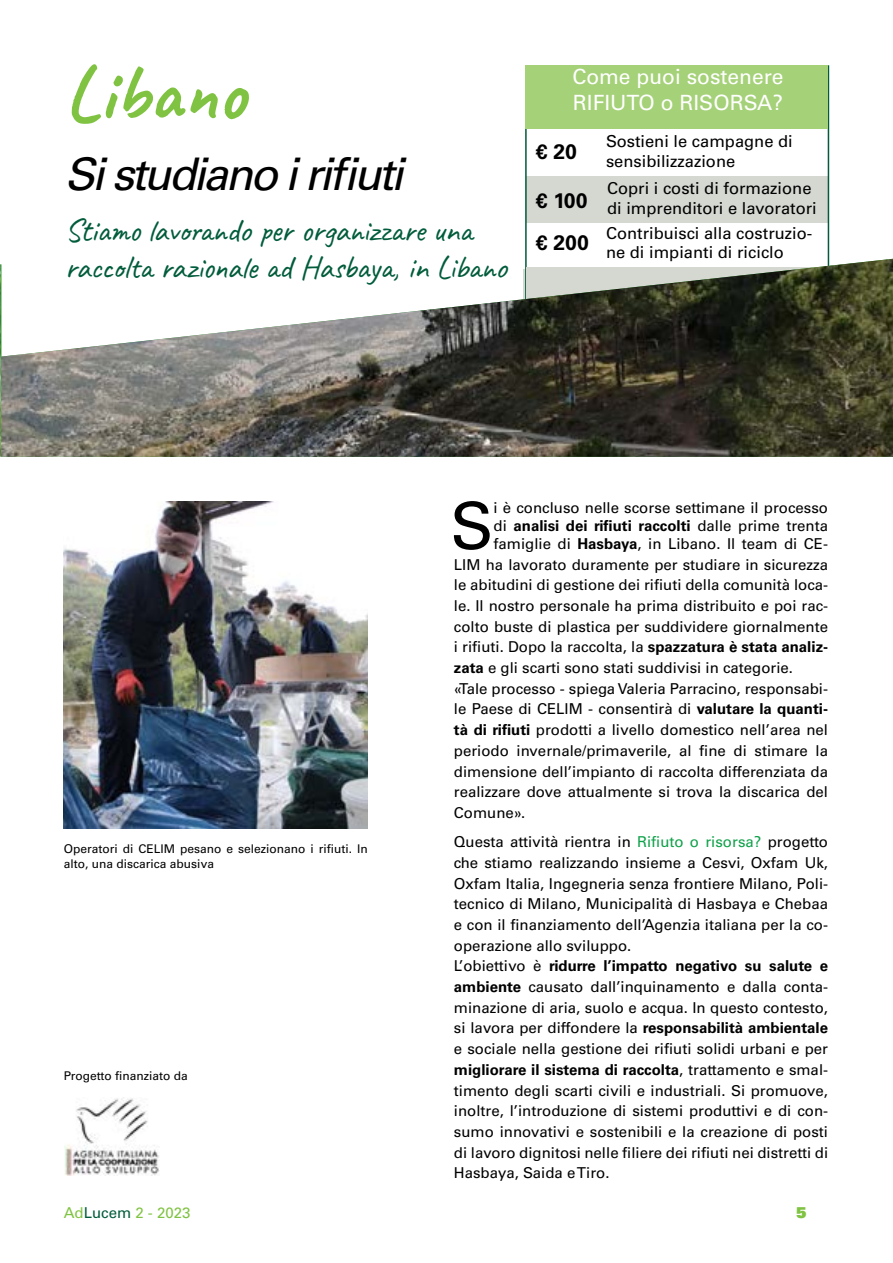
<style>
.page{position:relative;width:893px;height:1263px;background:#fff}
.page>*{position:absolute;margin:0;border:0;box-sizing:border-box;transform-origin:0 0}
.t1{font:700 78px "Caveat";color:#80c342}
.t2{font:64.8px "Univers LT Std";color:#000}
.t3{font:italic 45px "Univers LT Std";letter-spacing:-.06em;color:#000}
.t4{font:33px/37.5px "Caveat";letter-spacing:-.015em;color:#005c3b}
.t5{font:21px/25.2px "Univers LT Std";color:#fff}
.t6{font:700 21px/42.3px "Univers LT Std";color:#000}
.t7{font:16.5px/19.5px "Univers LT Std";color:#000}
.t8{font:15px/20.7px "Univers LT Std";color:#000}
.t9{font:15px "Univers LT Std";color:#80c342}
.t10{font:15px "Univers LT Std X Black";color:#80c342}
.t11{font:12px/15px "Univers LT Std";color:#000}
.s1{font-weight:700}
.s2{color:#0fa14a}
.s3{color:#005c3b}
</style>
<div class="page">
<div style="left:527px;top:176px;width:302px;height:47px;background:#d4d8d1"></div>
<div style="left:525px;top:65px;width:303px;height:64px;background:#a5d178"></div>
<img style="left:0;top:264px;width:1px;height:192px">
<img style="left:64px;top:502px;width:304px;height:326px">
<img style="left:1px;top:259px;width:892px;height:198px">
<img style="left:65px;top:1098px;width:94px;height:78px">
<h1 class="t1" style="left:65px;top:44px;width:181px">Libano</h1>
<h3 class="t3" style="left:65px;top:148px;width:340px">Si studiano i rifiuti</h3>
<h3 class="t4" style="left:65px;top:211px;width:443px">Stiamo lavorando per organizzare una raccolta razionale ad Hasbaya, in Libano</h3>
<h3 class="t5" style="left:572px;top:64px;width:213px">Come puoi sostenere<br>RIFIUTO o RISORSA?</h3>
<h3 class="t6" style="left:536px;top:130px;width:42px">€ 20</h3>
<h3 class="t6" style="left:536px;top:179px;width:54px">€ 100 € 200</h3>
<p class="t7" style="left:606px;top:132px;width:188px">Sostieni le campagne di sensibilizzazione</p>
<p class="t7" style="left:607px;top:179px;width:211px">Copri i costi di formazione di imprenditori e lavoratori</p>
<p class="t7" style="left:606px;top:223px;width:208px">Contribuisci alla costruzio&shy;ne di impianti di riciclo</p>
<p class="t11" style="left:64px;top:841px;width:305px">Operatori di CELIM pesano e selezionano i rifiuti. In alto, una discarica abusiva</p>
<p class="t11" style="left:64px;top:1069px;width:126px">Progetto finanziato da</p>
<h2 class="t2" style="left:450px;top:487px;width:45px">S</h2>
<p class="t8" style="left:494px;top:499px;width:336px;line-height:18px;text-align:justify">i è concluso nelle scorse settimane il processo di <span class="s1">analisi dei rifiuti raccolti</span> dalle prime trenta famiglie di <span class="s1">Hasbaya</span>, in Libano. Il team di CE-</p>
<p class="t8" style="left:454px;top:554px;width:376px">LIM ha lavorato duramente per studiare in sicurezza le abitudini di gestione dei rifiuti della comunità loca&shy;le. Il nostro personale ha prima distribuito e poi rac&shy;colto buste di plastica per suddividere giornalmente i rifiuti. Dopo la raccolta, la <span class="s1">spazzatura è stata analiz&shy;zata</span> e gli scarti sono stati suddivisi in categorie. «Tale processo - spiega Valeria Parracino, responsabi&shy;le Paese di CELIM - consentirà di <span class="s1">valutare la quanti&shy;tà di rifiuti</span> prodotti a livello domestico nell’area nel periodo invernale/primaverile, al fine di stimare la dimensione dell’impianto di raccolta differenziata da realizzare dove attualmente si trova la discarica del Comune».</p>
<p class="t8" style="left:454px;top:831px;width:376px">Questa attività rientra in <span class="s2">Rifiuto o risorsa?</span> progetto che stiamo realizzando insieme a Cesvi, Oxfam Uk, Oxfam Italia, Ingegneria senza frontiere Milano, Poli&shy;tecnico di Milano, Municipalità di Hasbaya e Chebaa e con il finanziamento dell’Agenzia italiana per la co&shy;operazione allo sviluppo.<br>L’obiettivo è <span class="s1">ridurre l’impatto negativo su salute e ambiente</span> causato dall’inquinamento e dalla conta&shy;minazione di aria, suolo e acqua. In questo contesto, si lavora per diffondere la <span class="s1">responsabilità ambientale </span>e sociale nella gestione dei rifiuti solidi urbani e per <span class="s1">migliorare il sistema di raccolta</span>, trattamento e smal&shy;timento degli scarti civili e industriali. Si promuove, inoltre, l’introduzione di sistemi produttivi e di con&shy;sumo innovativi e sostenibili e la creazione di posti di lavoro dignitosi nelle filiere dei rifiuti nei distretti di Hasbaya, Saida e Tiro.</p>
<p class="t9" style="left:64px;top:1204px;width:128px">Ad<span class="s3">Lucem</span> 2 - 2023</p>
<p class="t10" style="left:796px;top:1203px;width:12px">5</p>
</div>
